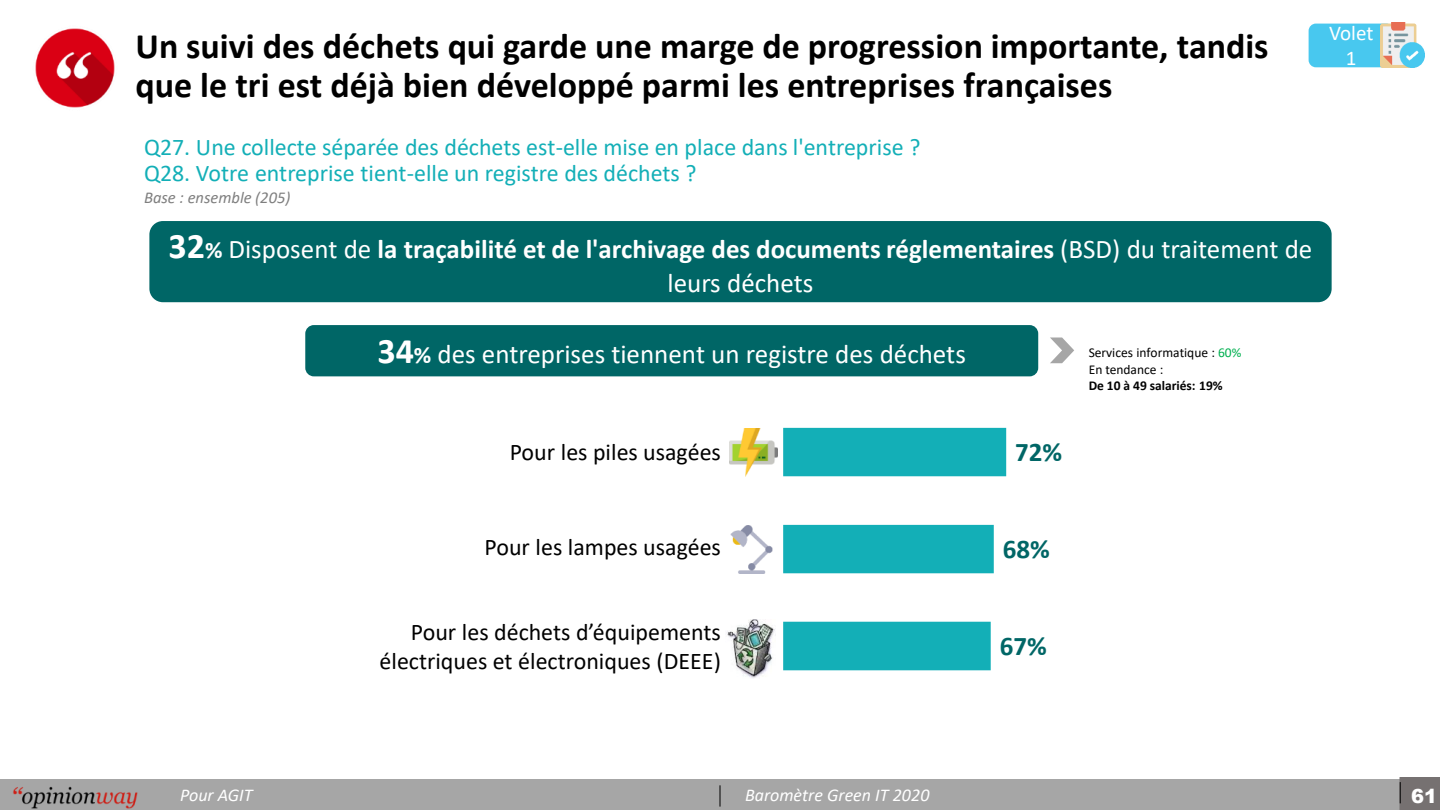
<style>
.page{position:relative;width:1440px;height:810px;background:#fff}
.page>*{position:absolute;margin:0;border:0;box-sizing:border-box;transform-origin:0 0}
.t1{font:700 36px/38.8px "Calibri";color:#000}
.t2{font:700 27px/34.8px "Calibri";color:#fff;text-align:center}
.t3{font:27px "Calibri";color:#fff}
.t4{font:700 27px "Calibri";color:#066}
.t5{font:24px "Calibri";color:#13afb7}
.t6{font:24px/28.8px "Calibri";color:#000;text-align:right}
.t7{font:21px/25.2px "Calibri";letter-spacing:-.005em;color:#fff;text-align:center}
.t8{font:900 19.5px "Arial";color:#fff}
.t9{font:italic 18px "Calibri";color:#fff}
.t10{font:italic 16.5px "Calibri";color:#7f7f7f}
.t11{font:13.5px "Calibri";color:#000}
.t12{font:700 13.5px "Calibri";color:#000}
.s1{font-size:36px}
.s2{font-size:24px}
.s3{font-weight:400}
.s4{font-weight:700;font-size:36px}
.s5{font-weight:700;font-size:24px}
.s6{color:#00b050}
</style>
<div class="page">
<div style="left:0;top:779px;width:1440px;height:31px;background:#a6a6a6"></div>
<svg style="left:1399px;top:777px;width:41px;height:33px"></svg>
<svg style="left:720px;top:785px;width:1px;height:22px"></svg>
<img style="left:13px;top:786px;width:125px;height:23px">
<img style="left:35px;top:28px;width:80px;height:80px">
<svg style="left:783px;top:428px;width:223px;height:242px;fill:#13afb7"></svg>
<img style="left:729px;top:428px;width:48px;height:48px">
<img style="left:730px;top:525px;width:43px;height:48px">
<img style="left:727px;top:620px;width:49px;height:58px">
<div style="left:149px;top:221px;width:1183px;height:81px;background:#066;border-radius:14px"></div>
<div style="left:1309px;top:24px;width:85px;height:43px;background:#48c8ef;border-radius:7px"></div>
<img style="left:1381px;top:22px;width:44px;height:45px">
<div style="left:305px;top:325px;width:733px;height:51px;background:#066;border-radius:9px"></div>
<svg style="left:1050px;top:338px;width:24px;height:25px"></svg>
<h1 class="t1" style="left:136px;top:29px;width:1135px">Un suivi des déchets qui garde une marge de progression importante, tandis que le tri est déjà bien développé parmi les entreprises françaises</h1>
<p class="t5" style="left:144px;top:137px;width:778px">Q27. Une collecte séparée des déchets est-elle mise en place dans l'entreprise ?</p>
<p class="t5" style="left:144px;top:163px;width:554px">Q28. Votre entreprise tient-elle un registre des déchets ?</p>
<p class="t10" style="left:144px;top:190px;width:148px">Base : ensemble (205)</p>
<p class="t2" style="left:169px;top:233px;width:1145px"><span class="s1">32</span><span class="s2">%</span> <span class="s3">Disposent de</span> la traçabilité et de l'archivage des documents réglementaires <span class="s3">(BSD) du traitement de leurs déchets</span></p>
<p class="t7" style="left:1329px;top:22px;width:46px">Volet<br>1</p>
<p class="t3" style="left:378px;top:343px;width:590px"><span class="s4">34</span><span class="s5">%</span> des entreprises tiennent un registre des déchets</p>
<p class="t11" style="left:1089px;top:347px;width:154px">Services informatique : <span class="s6">60%</span></p>
<p class="t11" style="left:1089px;top:364px;width:76px">En tendance :</p>
<p class="t12" style="left:1089px;top:380px;width:135px">De 10 à 49 salariés: 19%</p>
<p class="t6" style="left:510px;top:439px;width:213px">Pour les piles usagées</p>
<p class="t4" style="left:1015px;top:441px;width:49px">72%</p>
<p class="t6" style="left:485px;top:535px;width:238px">Pour les lampes usagées</p>
<p class="t6" style="left:380px;top:620px;width:343px">Pour les déchets d’équipements électriques et électroniques (DEEE)</p>
<p class="t4" style="left:1003px;top:538px;width:49px">68%</p>
<p class="t4" style="left:1000px;top:635px;width:49px">67%</p>
<p class="t9" style="left:180px;top:788px;width:74px">Pour AGIT</p>
<p class="t9" style="left:745px;top:788px;width:186px">Baromètre Green IT 2020</p>
<p class="t8" style="left:1411px;top:782px;width:27px">61</p>
</div>
